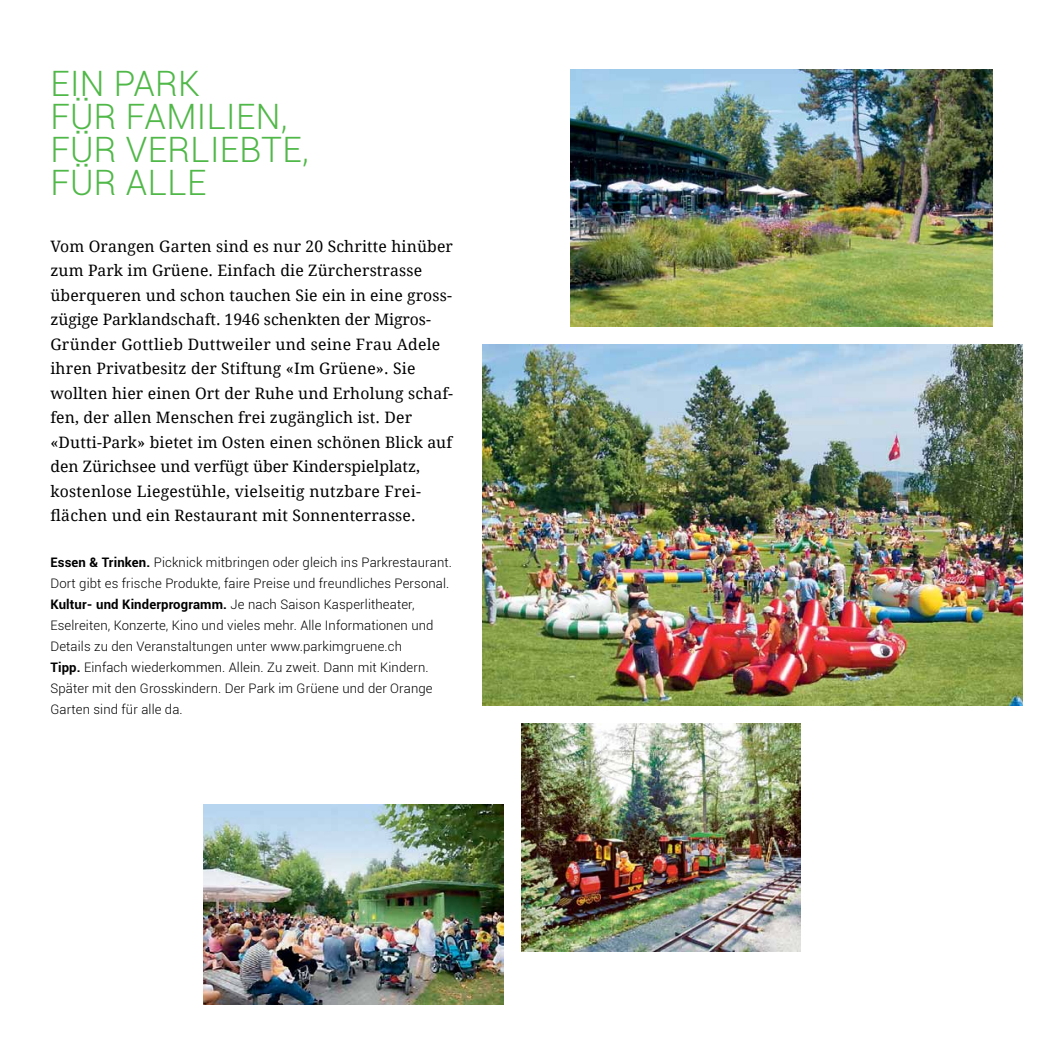
<style>
.page{position:relative;width:1042px;height:1042px;background:#fff}
.page>*{position:absolute;margin:0;border:0;box-sizing:border-box;transform-origin:0 0}
.t1{font:300 35px/33.2px "Roboto";letter-spacing:.01em;color:#50b848}
.t2{font:15.75px/24.5px "Droid Serif";letter-spacing:.01em;color:#000}
.t3{font:300 13.12px/21px "Roboto";letter-spacing:.01em;color:#000}
.s1{font-weight:700}
</style>
<div class="page">
<img style="left:482px;top:344px;width:540px;height:361px">
<img style="left:570px;top:69px;width:422px;height:257px">
<img style="left:203px;top:805px;width:300px;height:200px">
<img style="left:521px;top:723px;width:279px;height:228px">
<h1 class="t1" style="left:50px;top:65px;width:260px">Ein Park<br>für Familien, für Verliebte, für alle</h1>
<p class="t2" style="left:50px;top:234px;width:404px">Vom Orangen Garten sind es nur 20 Schritte hinüber zum Park im Grüene. Einfach die Zürcherstrasse überqueren und schon tauchen Sie ein in eine gross&shy;zügige Parklandschaft. 1946 schenkten der Migros-Gründer Gottlieb Duttweiler und seine Frau Adele ihren Privatbesitz der Stiftung «Im Grüene». Sie wollten hier einen Ort der Ruhe und Erholung schaf&shy;fen, der allen Menschen frei zugänglich ist. Der «Dutti-Park» bietet im Osten einen schönen Blick auf den Zürichsee und verfügt über Kinderspielplatz, kostenlose Liegestühle, vielseitig nutzbare Frei&shy;flächen und ein Restaurant mit Sonnenterrasse.</p>
<p class="t3" style="left:50px;top:551px;width:403px"><span class="s1">Essen &amp; Trinken.</span> Picknick mitbringen oder gleich ins Parkrestaurant.<br>Dort gibt es frische Produkte, faire Preise und freundliches Personal.<br><span class="s1">Kultur- und Kinderprogramm.</span> Je nach Saison Kasperlitheater, Eselreiten, Konzerte, Kino und vieles mehr. Alle I nformationen und Details zu den Veranstaltungen unter www.parkimgruene.ch<br><span class="s1">Tipp.</span> Einfach wiederkommen. Allein. Zu zweit. Dann mit Kindern.<br>Später mit den G rosskindern. Der Park im G rüene und der Orange Garten sind für alle da.</p>
</div>
